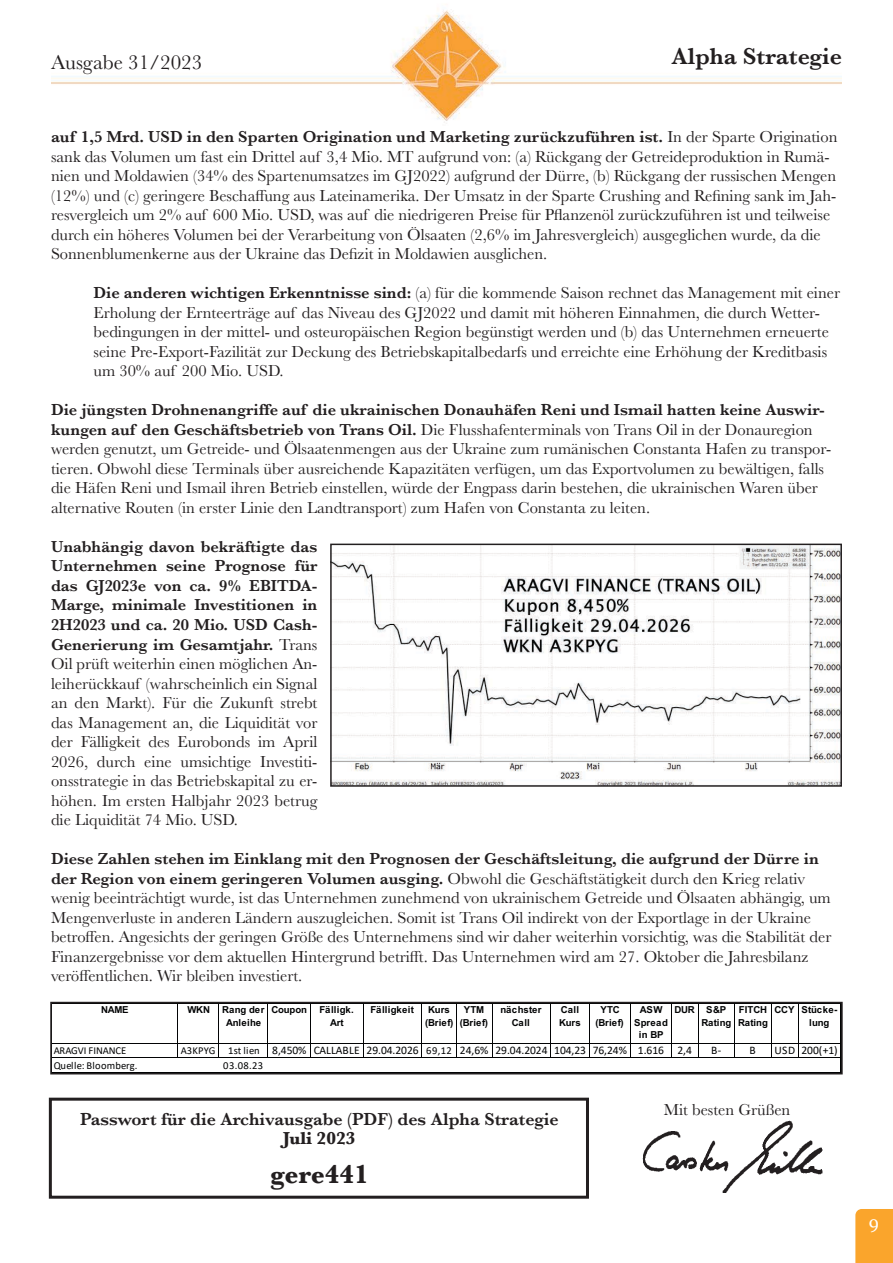
<style>
.page{position:relative;width:893px;height:1263px;background:#fff}
.page>*{position:absolute;margin:0;border:0;box-sizing:border-box;transform-origin:0 0}
.t1{font:700 27px "Baskerville";color:#231f20}
.t2{font:600 24px "Baskerville";color:#231f20}
.t3{font:21px "Baskerville";color:#231f20}
.t4{font:600 18px "Baskerville";color:#231f20}
.t5{font:700 18px "Baskerville";color:#231f20}
.t6{font:18px "Georgia";color:#fff}
.t7{font:16.5px/19.5px "Baskerville";color:#231f20}
.t8{font:11.55px "Calibri";letter-spacing:-.005em;color:#020304}
.t9{font:10.65px "Calibri";letter-spacing:.015em;color:#020304}
.t10{font:10.65px "Calibri";letter-spacing:-.01em;color:#020304}
.t11{font:700 9.6px/12.5px "Arial";letter-spacing:-.01em;color:#020304}
.t12{font:700 9.6px/12.5px "Arial";letter-spacing:.015em;color:#020304;text-align:center}
.t13{font:700 9.6px/12.5px "Arial";letter-spacing:.02em;color:#020304;text-align:center}
.t14{font:700 9.6px/12.5px "Arial";letter-spacing:.035em;color:#020304;text-align:center}
.t15{font:700 9.6px/12.5px "Arial";letter-spacing:.01em;color:#020304;text-align:center}
.s1{font-weight:600}
.s2{font-size:10.65px}
</style>
<div class="page">
<img style="left:51px;top:10px;width:791px;height:113px">
<svg style="left:855px;top:1209px;width:38px;height:54px"></svg>
<div style="left:869px;top:1215px;width:24px;height:30px;background:#faa52c"></div>
<img style="left:642px;top:1120px;width:181px;height:72px">
<div style="left:49px;top:1098px;width:540px;height:101px;border:3px solid #231f20"></div>
<img style="left:333px;top:547px;width:506px;height:237px">
<div style="left:330px;top:544px;width:512px;height:243px;border:2px solid #231f20"></div>
<hr style="left:52px;top:1043px;width:788px;height:1px;background:#020304">
<hr style="left:177px;top:1003px;width:1px;height:55px;background:#020304">
<hr style="left:218px;top:1003px;width:1px;height:55px;background:#020304">
<hr style="left:267px;top:1003px;width:1px;height:55px;background:#020304">
<hr style="left:310px;top:1003px;width:1px;height:55px;background:#020304">
<hr style="left:363px;top:1003px;width:1px;height:55px;background:#020304">
<hr style="left:421px;top:1003px;width:1px;height:55px;background:#020304">
<hr style="left:456px;top:1003px;width:1px;height:55px;background:#020304">
<hr style="left:492px;top:1003px;width:1px;height:55px;background:#020304">
<hr style="left:550px;top:1003px;width:1px;height:55px;background:#020304">
<hr style="left:589px;top:1003px;width:1px;height:55px;background:#020304">
<hr style="left:630px;top:1003px;width:1px;height:55px;background:#020304">
<hr style="left:671px;top:1003px;width:1px;height:55px;background:#020304">
<hr style="left:698px;top:1003px;width:1px;height:55px;background:#020304">
<hr style="left:734px;top:1003px;width:1px;height:55px;background:#020304">
<hr style="left:771px;top:1003px;width:1px;height:55px;background:#020304">
<hr style="left:798px;top:1003px;width:1px;height:55px;background:#020304">
<hr style="left:52px;top:1057px;width:788px;height:1px;background:#020304">
<div style="left:50px;top:1002px;width:793px;height:72px;border:2px solid #231f20"></div>
<p class="t3" style="left:51px;top:48px;width:152px">Ausgabe 31/2023</p>
<h2 class="t2" style="left:671px;top:39px;width:172px">Alpha Strategie</h2>
<p class="t7" style="left:51px;top:128px;width:788px"><span class="s1">auf 1,5 Mrd. USD in den Sparten Origination und Marketing zurückzuführen ist.</span> In der Sparte Origination sank das Volumen um fast ein Drittel auf 3,4 Mio. MT aufgrund von: (a) Rückgang der Getreideproduktion in Rumä&shy;nien und Moldawien (34% des Spartenumsatzes im GJ2022) aufgrund der Dürre, (b) Rückgang der russischen Mengen (12%) und (c) geringere Beschaffung aus Lateinamerika. Der Umsatz in der Sparte Crushing and Refining sank im Jah&shy;resvergleich um 2% auf 600 Mio. USD, was auf die niedrigeren Preise für Pflanzenöl zurückzuführen ist und teilweise durch ein höheres Volumen bei der Verarbeitung von Ölsaaten (2,6% im Jahresvergleich) ausgeglichen wurde, da die Sonnenblumenkerne aus der Ukraine das Defizit in Moldawien ausglichen.</p>
<p class="t7" style="left:94px;top:284px;width:748px"><span class="s1">Die anderen wichtigen Erkenntnisse sind:</span> (a) für die kommende Saison rechnet das Management mit einer Erholung der Ernteerträge auf das Niveau des GJ2022 und damit mit höheren Einnahmen, die durch Wetter&shy;bedingungen in der mittel- und osteuropäischen Region begünstigt werden und (b) das Unternehmen erneuerte seine Pre-Export-Fazilität zur Deckung des Betriebskapitalbedarfs und erreichte eine Erhöhung der Kreditbasis um 30% auf 200 Mio. USD.</p>
<p class="t7" style="left:51px;top:401px;width:782px"><span class="s1">Die jüngsten Drohnenangriffe auf die ukrainischen Donauhäfen Reni und Ismail hatten keine Auswir&shy;kungen auf den Geschäftsbetrieb von Trans Oil.</span> Die Flusshafenterminals von Trans Oil in der Donauregion werden genutzt, um Getreide- und Ölsaatenmengen aus der Ukraine zum rumänischen Constanta Hafen zu transpor&shy;tieren. Obwohl diese Terminals über ausreichende Kapazitäten verfügen, um das Exportvolumen zu bewältigen, falls die Häfen Reni und Ismail ihren Betrieb einstellen, würde der Engpass darin bestehen, die ukrainischen Waren über alternative Routen (in erster Linie den Landtransport) zum Hafen von Constanta zu leiten.</p>
<p class="t7" style="left:51px;top:537px;width:268px;text-align:justify"><span class="s1">Unabhängig davon bekräftigte das Unternehmen seine Prognose für das GJ2023e von ca. 9% EBITDA-Marge, minimale Investitionen in 2H2023 und ca. 20 Mio. USD Cash-Generierung im Gesamtjahr.</span> Trans Oil prüft weiterhin einen möglichen An&shy;leiherückkauf (wahrscheinlich ein Signal an den Markt). Für die Zukunft strebt das Management an, die Liquidität vor der Fälligkeit des Eurobonds im April 2026, durch eine umsichtige Investiti&shy;onsstrategie in das Betriebskapital zu er&shy;höhen. Im ersten Halbjahr 2023 betrug die Liquidität 74 Mio. USD.</p>
<p class="t7" style="left:51px;top:849px;width:782px"><span class="s1">Diese Zahlen stehen im Einklang mit den Prognosen der Geschäftsleitung, die aufgrund der Dürre in der Region von einem geringeren Volumen ausging.</span> Obwohl die Geschäftstätigkeit durch den Krieg relativ wenig beeinträchtigt wurde, ist das Unternehmen zunehmend von ukrainischem Getreide und Ölsaaten abhängig, um Mengenverluste in anderen Ländern auszugleichen. Somit ist Trans Oil indirekt von der Exportlage in der Ukraine betroffen. Angesichts der geringen Größe des Unternehmens sind wir daher weiterhin vorsichtig, was die Stabilität der Finanzergebnisse vor dem aktuellen Hintergrund betrifft. Das Unternehmen wird am 27. Oktober die Jahresbilanz veröffentlichen. Wir bleiben investiert.</p>
<p class="t11" style="left:101px;top:1003px;width:29px">NAME</p>
<p class="t11" style="left:188px;top:1003px;width:24px">WKN</p>
<p class="t11" style="left:222px;top:1003px;width:44px;text-align:center">Rang der<br>Anleihe</p>
<p class="t11" style="left:271px;top:1003px;width:37px">Coupon</p>
<p class="t12" style="left:319px;top:1003px;width:36px">Fälligk.<br>Art</p>
<p class="t13" style="left:370px;top:1003px;width:45px">Fälligkeit</p>
<p class="t15" style="left:425px;top:1003px;width:30px">Kurs (Brief)</p>
<p class="t12" style="left:460px;top:1003px;width:30px">YTM (Brief)</p>
<p class="t14" style="left:500px;top:1003px;width:43px">nächster<br>Call</p>
<p class="t11" style="left:559px;top:1003px;width:23px">Call<br>Kurs</p>
<p class="t12" style="left:596px;top:1003px;width:30px">YTC (Brief)</p>
<p class="t13" style="left:634px;top:1003px;width:35px">ASW<br>Spread in BP</p>
<p class="t11" style="left:701px;top:1003px;width:31px;text-indent:-27px">DUR S&amp;P<br>Rating</p>
<p class="t11" style="left:738px;top:1003px;width:31px">FITCH<br>Rating</p>
<p class="t11" style="left:809px;top:1003px;width:30px;text-indent:-35px">CCY Stücke&shy;lung</p>
<p class="t10" style="left:54px;top:1043px;width:74px">ARAGVI FINANCE</p>
<p class="t8" style="left:181px;top:1043px;width:512px"><span class="s2">A3KPYG 1st lien</span> 8,450% CALLABLE 29.04.2026 <span class="s2">69,12</span> 24,6% 29.04.2024 104,23 76,24% 1.616 2,4</p>
<p class="t8" style="left:711px;top:1043px;width:12px">B-</p>
<p class="t8" style="left:749px;top:1043px;width:8px">B</p>
<p class="t8" style="left:775px;top:1043px;width:65px">USD 200(+1)</p>
<p class="t9" style="left:54px;top:1058px;width:85px">Quelle: Bloomberg.</p>
<p class="t9" style="left:223px;top:1058px;width:41px">03.08.23</p>
<p class="t4" style="left:80px;top:1106px;width:480px">Passwort für die Archivausgabe (PDF) des Alpha Strategie</p>
<p class="t5" style="left:283px;top:1126px;width:74px">Juli 2023</p>
<h1 class="t1" style="left:270px;top:1156px;width:100px">gere441</h1>
<p class="t7" style="left:664px;top:1100px;width:128px">Mit besten Grüßen</p>
<p class="t6" style="left:869px;top:1209px;width:12px">9</p>
</div>
